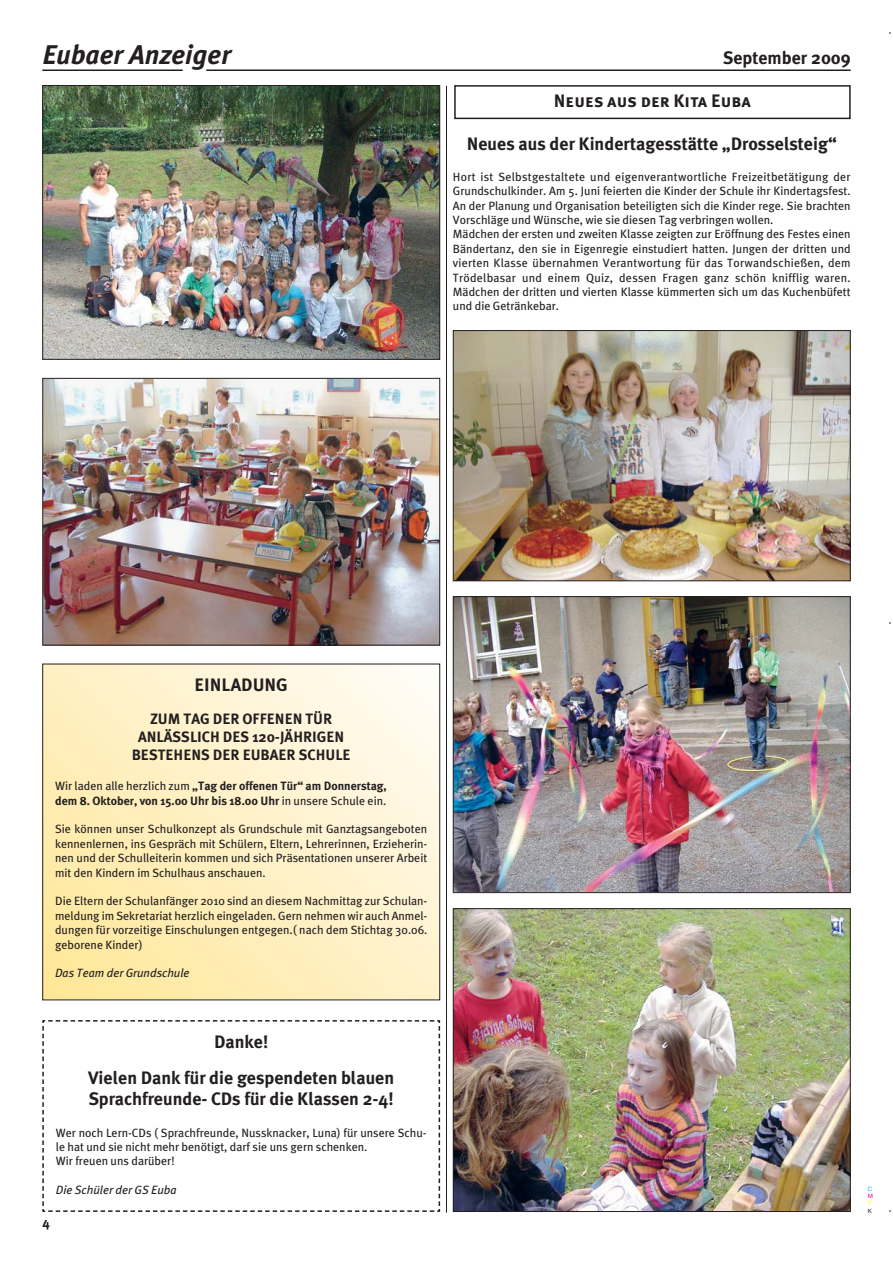
<style>
.page{position:relative;width:893px;height:1263px;background:#fff}
.page>*{position:absolute;margin:0;border:0;box-sizing:border-box;transform-origin:0 0}
.t1{font:italic 700 27px "Meta Plus";color:#231f20}
.t2{font:700 18px/36px "Meta Plus";color:#231f20;text-align:center}
.t3{font:18px "Meta Plus Bold Caps";color:#231f20}
.t4{font:700 15px/18px "Meta Plus";color:#231f20;text-align:center}
.t5{font:700 13.5px "Meta Plus";color:#231f20}
.t6{font:12px/14.4px "Meta Plus";color:#231f20;text-align:justify}
.t7{font:700 12px/14.4px "Meta Plus";color:#231f20}
.t8{font:italic 12px "Meta Plus";color:#231f20}
.t9{font:6px "Helvetica Neue";color:#00adef}
.t10{font:6px "Helvetica Neue";color:#ec008c}
.t11{font:6px "Helvetica Neue";color:#fff200}
.t12{font:6px "Helvetica Neue";color:#231f20}
.s1{font-weight:400}
</style>
<div class="page">
<hr style="left:42px;top:69px;width:141px;height:2px;background:#231f20">
<hr style="left:206px;top:69px;width:644px;height:2px;background:#231f20">
<hr style="left:446px;top:86px;width:1px;height:1127px;background:#231f20">
<img style="left:44px;top:87px;width:394px;height:271px">
<div style="left:42px;top:85px;width:398px;height:275px;border:1px solid #231f20"></div>
<img style="left:44px;top:380px;width:394px;height:264px">
<div style="left:42px;top:378px;width:398px;height:268px;border:1px solid #231f20"></div>
<svg style="left:44px;top:666px;width:394px;height:332px;background:#fff1c6"></svg>
<div style="left:42px;top:664px;width:398px;height:336px;border:1px solid #231f20"></div>
<svg style="left:42px;top:1020px;width:399px;height:192px"></svg>
<div style="left:454px;top:85px;width:396px;height:34px;border:2px solid #231f20"></div>
<img style="left:455px;top:332px;width:393px;height:247px">
<div style="left:453px;top:330px;width:397px;height:251px;border:1px solid #231f20"></div>
<img style="left:455px;top:598px;width:393px;height:293px">
<div style="left:453px;top:596px;width:397px;height:297px;border:1px solid #231f20"></div>
<img style="left:455px;top:910px;width:393px;height:300px">
<div style="left:453px;top:908px;width:397px;height:304px;border:1px solid #231f20"></div>
<h1 class="t1" style="left:42px;top:43px;width:190px">Eubaer Anzeiger</h1>
<h2 class="t2" style="left:723px;top:41px;width:129px">September 2009</h2>
<h2 class="t3" style="left:554px;top:91px;width:198px">Neues aus der Kita Euba</h2>
<h2 class="t2" style="left:466px;top:126px;width:371px">Neues aus der Kindertagesstätte „Drosselsteig“</h2>
<p class="t6" style="left:453px;top:170px;width:399px;text-align:left">Hort ist Selbstgestaltete und eigenverantwortliche Freizeitbetätigung der Grundschulkinder. Am 5. Juni feierten die Kinder der Schule ihr Kindertagsfest.<br>An der Planung und Organisation beteiligten sich die Kinder rege. Sie brachten Vorschläge und Wünsche, wie sie diesen Tag verbringen wollen.<br>Mädchen der ersten und zweiten Klasse zeigten zur Eröffnung des Festes einen Bändertanz, den sie in Eigenregie einstudiert hatten. Jungen der dritten und vierten Klasse übernahmen Verantwortung für das Torwandschießen, dem Trödelbasar und einem Quiz, dessen Fragen ganz schön knifflig waren.<br>Mädchen der dritten und vierten Klasse kümmerten sich um das Kuchenbüfett und die Getränkebar.</p>
<h2 class="t2" style="left:194px;top:667px;width:95px">EINLADUNG</h2>
<p class="t4" style="left:132px;top:711px;width:220px">ZUM TAG DER OFFENEN TÜR<br>ANLÄSSLICH DES 120-JÄHRIGEN<br>BESTEHENS DER EUBAER SCHULE</p>
<p class="t7" style="left:55px;top:780px;width:333px"><span class="s1">Wir laden alle herzlich zum</span> „Tag der offenen Tür“ am Donnerstag, dem 8. Oktober, von 15.00 Uhr bis 18.00 Uhr <span class="s1">in unsere Schule ein.</span></p>
<p class="t6" style="left:55px;top:823px;width:374px">Sie können unser Schulkonzept als Grundschule mit Ganztagsangeboten kennenlernen, ins Gespräch mit Schülern, Eltern, Lehrerinnen, Erzieherin&shy;nen und der Schulleiterin kommen und sich Präsentationen unserer Arbeit mit den Kindern im Schulhaus anschauen.</p>
<p class="t6" style="left:55px;top:895px;width:374px">Die Eltern der Schulanfänger 2010 sind an diesem Nachmittag zur Schulan&shy;meldung im Sekretariat herzlich eingeladen. Gern nehmen wir auch Anmel&shy;dungen für vorzeitige Einschulungen entgegen.( nach dem Stichtag 30.06. geborene Kinder)</p>
<p class="t8" style="left:55px;top:968px;width:136px">Das Team der Grundschule</p>
<h2 class="t2" style="left:88px;top:1025px;width:307px">Danke!<br>Vielen Dank für die gespendeten blauen</h2>
<h2 class="t2" style="left:89px;top:1082px;width:306px">Sprachfreunde- CDs für die Klassen 2-4!</h2>
<p class="t6" style="left:56px;top:1126px;width:372px;text-align:left">Wer noch Lern-CDs ( Sprachfreunde, Nussknacker, Luna) für unsere Schu&shy;le hat und sie nicht mehr benötigt, darf sie uns gern schenken.<br>Wir freuen uns darüber!</p>
<p class="t8" style="left:56px;top:1185px;width:122px">Die Schüler der GS Euba</p>
<p class="t5" style="left:42px;top:1217px;width:9px">4</p>
<p class="t9" style="left:867px;top:1187px;width:6px">C</p>
<p class="t10" style="left:867px;top:1194px;width:7px">M</p>
<p class="t11" style="left:867px;top:1201px;width:5px">Y</p>
<p class="t12" style="left:867px;top:1208px;width:6px">K</p>
</div>
